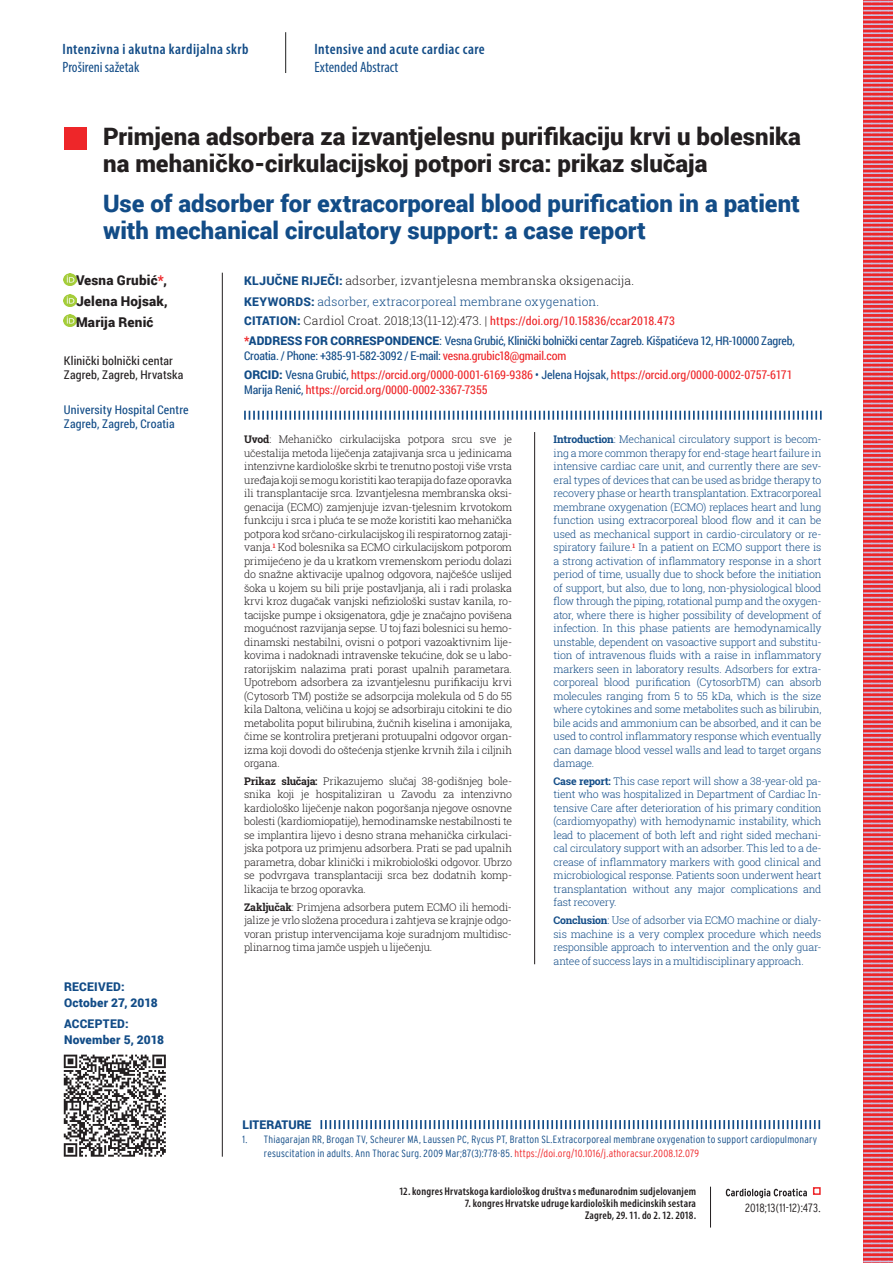
<style>
.page{position:relative;width:893px;height:1263px;background:#fff}
.page>*{position:absolute;margin:0;border:0;box-sizing:border-box;transform-origin:0 0}
.t1{font:900 24px/27px "Roboto";color:#231f20}
.t2{font:900 24px/27px "Roboto";color:#124c87}
.t3{font:600 condensed 15px "Myriad Pro";letter-spacing:.03em;color:#124c87}
.t4{font:condensed 15px "Myriad Pro";color:#124c87}
.t5{font:900 13.5px/20.7px "Roboto";letter-spacing:.015em;color:#231f20;text-align:justify}
.t6{font:12px/15px "Roboto Condensed";color:#ee2629}
.t7{font:12px/15px "Roboto Condensed";letter-spacing:-.015em;color:#124c87}
.t8{font:300 12px/20.7px "Roboto Slab";letter-spacing:.01em;color:#231f20}
.t9{font:900 12px/16.5px "Roboto";letter-spacing:.015em;color:#124c87}
.t10{font:12px/13.5px "Roboto Condensed";letter-spacing:.015em;color:#124c87}
.t11{font:12px/13.5px "Roboto Condensed";letter-spacing:.015em;color:#231f20}
.t12{font:300 condensed 12px "Interstate";letter-spacing:.015em;color:#231f20}
.t13{font:600 condensed 11.25px/12px "Myriad Pro";letter-spacing:.015em;color:#231f20;text-align:right}
.t14{font:300 10.5px/13.5px "Roboto Slab";letter-spacing:-.02em;color:#231f20;text-align:justify}
.t15{font:300 10.5px/13.5px "Roboto Slab";letter-spacing:-.02em;color:#124c87;text-align:justify}
.t16{font:300 condensed 10.5px/13.5px "Interstate";letter-spacing:.02em;color:#124c87}
.s1{color:#ee2629}
.s2{font-family:"Roboto";font-weight:900;color:#124c87}
.s3{color:#124c87}
.s4{font-family:"Roboto Slab";font-weight:300;color:#231f20}
.s5{font-family:"Roboto";font-weight:900}
.s6{font-family:"Roboto"}
.s7{font-weight:700}
</style>
<div class="page">
<svg style="left:726px;top:1188px;width:81px;height:10px"></svg>
<div style="left:813px;top:1187px;width:8px;height:8px;border:2px solid #ee2629"></div>
<hr style="left:710px;top:1187px;width:1px;height:40px;background:#231f20">
<hr style="left:285px;top:32px;width:1px;height:41px;background:#1f2020">
<svg style="left:863px;top:0;width:30px;height:1263px"></svg>
<div style="left:64px;top:128px;width:23px;height:22px;background:#ee2629"></div>
<svg style="left:64px;top:273px;width:12px;height:12px"></svg>
<svg style="left:64px;top:294px;width:12px;height:12px"></svg>
<svg style="left:64px;top:315px;width:12px;height:12px"></svg>
<hr style="left:222px;top:273px;width:1px;height:884px;background:#231f20">
<svg style="left:244px;top:411px;width:578px;height:9px"></svg>
<svg style="left:320px;top:1120px;width:500px;height:9px"></svg>
<hr style="left:534px;top:432px;width:1px;height:532px;background:#231f20">
<svg style="left:64px;top:1054px;width:102px;height:103px"></svg>
<h2 class="t3" style="left:63px;top:41px;width:187px">Intenzivna i akutna kardijalna skrb</h2>
<h2 class="t4" style="left:63px;top:58px;width:78px">Prošireni sažetak</h2>
<h2 class="t3" style="left:314px;top:41px;width:172px">Intensive and acute cardiac care</h2>
<h2 class="t4" style="left:314px;top:58px;width:85px">Extended Abstract</h2>
<h1 class="t1" style="left:103px;top:122px;width:699px">Primjena adsorbera za izvantjelesnu purifikaciju krvi u bolesnika na mehaničko-cirkulacijskoj potpori srca: prikaz slučaja</h1>
<h1 class="t2" style="left:103px;top:189px;width:698px">Use of adsorber for extracorporeal blood purification in a patient with mechanical circulatory support: a case report</h1>
<p class="t5" style="left:76px;top:270px;width:93px">Vesna Grubić<span class="s1">*</span>, Jelena Hojsak, Marija Renić</p>
<p class="t11" style="left:64px;top:354px;width:121px">Klinički bolnički centar<br>Zagreb, Zagreb, Hrvatska</p>
<p class="t10" style="left:64px;top:403px;width:126px">University Hospital Centre<br>Zagreb, Zagreb, Croatia</p>
<p class="t8" style="left:244px;top:270px;width:391px"><span class="s2">KLJUČNE RIJEČI:</span> adsorber, izvantjelesna membranska oksigenacija.<br><span class="s2">KEYWORDS:</span> <span class="s3">adsorber, extracorporeal membrane oxygenation.</span></p>
<p class="t6" style="left:244px;top:313px;width:432px"><span class="s2">CITATION:</span> <span class="s4">Cardiol Croat. 2018;13(11-12):473. |</span> https://doi.org/10.15836/ccar2018.473</p>
<p class="t9" style="left:244px;top:331px;width:103px"><span class="s1">*</span>Address for corr</p>
<p class="t7" style="left:244px;top:332px;width:552px;text-indent:118px"><span class="s5">espon dence</span><span class="s6">:</span> Vesna Grubić, Klinički bolnički centar Zagreb. Kišpatićeva 12, HR-10000 Zagreb,<br>Croatia. / Phone: +385-91-582-3092 / E-mail: <span class="s1">vesna.grubic18@gmail.com</span></p>
<p class="t6" style="left:244px;top:367px;width:550px"><span class="s2">ORCID:</span> <span class="s3">Vesna Grubić,</span> https://orcid.org/0000-0001-6169-9386 <span class="s3">• Jelena Hojsak,</span> https://orcid.org/0000-0002-0757-6171<br><span class="s3">Marija Renić,</span> https://orcid.org/0000-0002-3367-7355</p>
<p class="t9" style="left:64px;top:978px;width:95px">Received:<br>October 27, 2018</p>
<p class="t9" style="left:64px;top:1015px;width:102px">Accepted:<br>November 5, 2018</p>
<p class="t14" style="left:244px;top:432px;width:269px;text-align:left"><span class="s7">Uvod</span>: Mehaničko cirkulacijska potpora srcu sve je učestalija metoda liječenja zatajivanja srca u jedinicama intenzivne kardiološke skrbi te trenutno postoji više vrsta uređaja koji se mogu koristiti kao terapija do faze oporavka ili transplantacije srca. Izvantjelesna membranska oksi&shy;genacija (ECMO) zamjenjuje izvan-tjelesnim krvotokom funkciju i srca i pluća te se može koristiti kao mehanička potpora kod srčano-cirkulacijskog ili respiratornog zataji&shy;vanja.<sup>1</sup> Kod bolesnika sa ECMO cirkulacijskom potporom primijećeno je da u kratkom vremenskom periodu dolazi do snažne aktivacije upalnog odgovora, najčešće uslijed šoka u kojem su bili prije postavljanja, ali i radi prolaska krvi kroz dugačak vanjski nefiziološki sustav kanila, ro&shy;tacijske pumpe i oksigenatora, gdje je značajno povišena mogućnost razvijanja sepse. U toj fazi bolesnici su hemo&shy;dinamski nestabilni, ovisni o potpori vazoaktivnim lije&shy;kovima i nadoknadi intravenske tekućine, dok se u labo&shy;ratorijskim nalazima prati porast upalnih parametara.<br>Upotrebom adsorbera za izvantjelesnu purifikaciju krvi (Cytosorb TM) postiže se adsorpcija molekula od 5 do 55 kila Daltona, veličina u kojoj se adsorbiraju citokini te dio metabolita poput bilirubina, žučnih kiselina i amonijaka, čime se kontrolira pretjerani protuupalni odgovor organ&shy;izma koji dovodi do oštećenja stjenke krvnih žila i ciljnih organa.</p>
<p class="t14" style="left:244px;top:774px;width:269px"><span class="s7">Prikaz slučaja:</span> Prikazujemo slučaj 38-godišnjeg bole&shy;snika koji je hospitaliziran u Zavodu za intenzivno kardiološko liječenje nakon pogoršanja njegove osnovne bolesti (kardiomiopatije), hemodinamske nestabilnosti te se implantira lijevo i desno strana mehanička cirkulaci&shy;jska potpora uz primjenu adsorbera. Prati se pad upalnih parametra, dobar klinički i mikrobiološki odgovor. Ubrzo se podvrgava transplantaciji srca bez dodatnih komp&shy;likacija te brzog oporavka.</p>
<p class="t14" style="left:244px;top:900px;width:269px"><span class="s7">Zaključak</span>: Primjena adsorbera putem ECMO ili hemodi&shy;jalize je vrlo složena procedura i zahtjeva se krajnje odgo&shy;voran pristup intervencijama koje suradnjom multidisc&shy;plinarnog tima jamče uspjeh u liječenju.</p>
<p class="t15" style="left:554px;top:432px;width:269px"><span class="s7">Introduction</span>: Mechanical circulatory support is becom&shy;ing a more common therapy for end-stage heart failure in intensive cardiac care unit, and currently there are sev&shy;eral types of devices that can be used as bridge therapy to recovery phase or hearth transplantation. Extracorporeal membrane oxygenation (ECMO) replaces heart and lung function using extracorporeal blood flow and it can be used as mechanical support in cardio-circulatory or re&shy;spiratory failure.<sup>1</sup> In a patient on ECMO support there is a strong activation of inflammatory response in a short period of time, usually due to shock before the initiation of support, but also, due to long, non-physiological blood flow through the piping, rotational pump and the oxygen&shy;ator, where there is higher possibility of development of infection. In this phase patients are hemodynamically unstable, dependent on vasoactive support and substitu&shy;tion of intravenous fluids with a raise in inflammatory markers seen in laboratory results. Adsorbers for extra&shy;corporeal blood purification (CytosorbTM) can absorb molecules ranging from 5 to 55 kDa, which is the size where cytokines and some metabolites such as bilirubin, bile acids and ammonium can be absorbed, and it can be used to control inflammatory response which eventually can damage blood vessel walls and lead to target organs damage.</p>
<p class="t15" style="left:554px;top:774px;width:269px"><span class="s7">Case report:</span> This case report will show a 38-year-old pa&shy;tient who was hospitalized in Department of Cardiac In&shy;tensive Care after deterioration of his primary condition (cardiomyopathy) with hemodynamic instability, which lead to placement of both left and right sided mechani&shy;cal circulatory support with an adsorber. This led to a de&shy;crease of inflammatory markers with good clinical and microbiological response. Patients soon underwent heart transplantation without any major complications and fast recovery.</p>
<p class="t15" style="left:554px;top:913px;width:269px"><span class="s7">Conclusion</span>: Use of adsorber via ECMO machine or dialy&shy;sis machine is a very complex procedure which needs responsible approach to intervention and the only guar&shy;antee of success lays in a multidisciplinary approach.</p>
<p class="t9" style="left:243px;top:1116px;width:69px">LITERATURE</p>
<p class="t16" style="left:264px;top:1133px;width:555px;text-indent:-21px">1. Thiagarajan RR, Brogan TV, Scheurer MA, Laussen PC, Rycus PT, Bratton SL.Extracorporeal membrane oxygenation to support cardiopulmonary resuscitation in adults. Ann Thorac Surg. 2009 Mar;87(3):778-85. <span class="s1">https://doi.org/10.1016/j.athoracsur.2008.12.079</span></p>
<p class="t13" style="left:399px;top:1185px;width:299px">12. kongres Hrvatskoga kardiološkog društva s međunarodnim sudjelovanjem</p>
<p class="t13" style="left:465px;top:1197px;width:233px">7. kongres Hrvatske udruge kardioloških medicinskih sestara<br>Zagreb, 29. 11. do 2. 12. 2018.</p>
<p class="t12" style="left:745px;top:1201px;width:77px">2018;13(11-12):473.</p>
</div>
